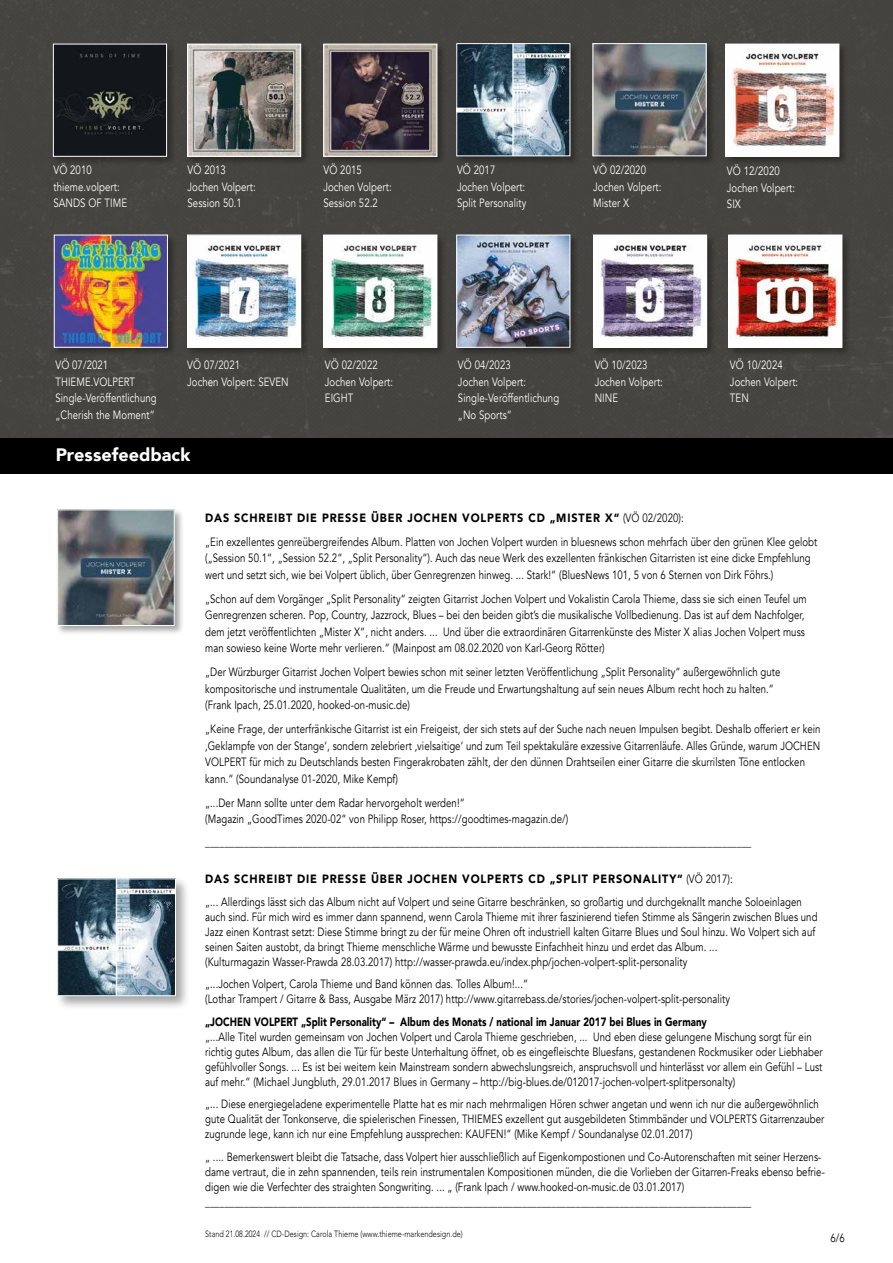
<style>
.page{position:relative;width:893px;height:1263px;background:#fff}
.page>*{position:absolute;margin:0;border:0;box-sizing:border-box;transform-origin:0 0}
.t1{font:900 18px "Avenir";color:#fff}
.t2{font:12px/15px "Avenir";letter-spacing:.01em;color:#000;scale:.8 1}
.t3{font:12px/16.5px "Avenir";letter-spacing:.01em;color:#fff;scale:.8 1}
.t4{font:900 12px "Avenir";letter-spacing:.01em;color:#000;scale:.8 1}
.t5{font:300 9px "Avenir LT Std";letter-spacing:.01em;color:#000;scale:.8 1}
.s1{font-weight:900}
</style>
<div class="page">
<div style="left:0;top:439px;width:893px;height:35px;background:#000"></div>
<div style="left:0;top:0;width:893px;height:439px;background:#454440"></div>
<div style="left:186px;top:42px;width:124px;height:124px;background:#000;opacity:.35"></div>
<img style="left:189px;top:46px;width:110px;height:109px">
<div style="left:187px;top:44px;width:114px;height:113px;border:1px solid #fff"></div>
<div style="left:322px;top:42px;width:125px;height:124px;background:#000;opacity:.35"></div>
<img style="left:325px;top:46px;width:110px;height:109px">
<div style="left:323px;top:44px;width:114px;height:113px;border:1px solid #fff"></div>
<div style="left:455px;top:42px;width:125px;height:124px;background:#000;opacity:.35"></div>
<img style="left:458px;top:45px;width:110px;height:109px">
<div style="left:456px;top:43px;width:114px;height:113px;border:1px solid #fff"></div>
<div style="left:591px;top:42px;width:125px;height:124px;background:#000;opacity:.35"></div>
<img style="left:595px;top:45px;width:109px;height:109px">
<div style="left:593px;top:43px;width:113px;height:113px;border:1px solid #fff"></div>
<div style="left:51px;top:42px;width:125px;height:124px;background:#000;opacity:.35"></div>
<img style="left:55px;top:46px;width:110px;height:109px">
<div style="left:53px;top:44px;width:114px;height:113px;border:1px solid #fff"></div>
<div style="left:724px;top:42px;width:125px;height:124px;background:#000;opacity:.35"></div>
<img style="left:727px;top:46px;width:110px;height:109px">
<div style="left:186px;top:233px;width:124px;height:124px;background:#000;opacity:.35"></div>
<img style="left:189px;top:237px;width:110px;height:108px">
<div style="left:187px;top:235px;width:114px;height:112px;border:1px solid #fff"></div>
<div style="left:52px;top:233px;width:125px;height:124px;background:#000;opacity:.35"></div>
<img style="left:56px;top:237px;width:110px;height:108px">
<div style="left:54px;top:235px;width:114px;height:112px;border:1px solid #fff"></div>
<div style="left:322px;top:233px;width:125px;height:124px;background:#000;opacity:.35"></div>
<img style="left:325px;top:237px;width:110px;height:108px">
<div style="left:56px;top:508px;width:128px;height:127px;background:#000;opacity:.35"></div>
<img style="left:59px;top:512px;width:113px;height:112px">
<div style="left:57px;top:510px;width:117px;height:116px;border:1px solid #fff"></div>
<div style="left:592px;top:233px;width:124px;height:124px;background:#000;opacity:.35"></div>
<img style="left:595px;top:237px;width:110px;height:108px">
<div style="left:455px;top:233px;width:125px;height:124px;background:#000;opacity:.35"></div>
<img style="left:458px;top:237px;width:110px;height:108px">
<div style="left:456px;top:235px;width:114px;height:112px;border:1px solid #fff"></div>
<div style="left:727px;top:233px;width:125px;height:124px;background:#000;opacity:.35"></div>
<img style="left:730px;top:237px;width:110px;height:108px">
<div style="left:55px;top:876px;width:135px;height:134px;background:#000;opacity:.35"></div>
<img style="left:59px;top:880px;width:115px;height:114px">
<div style="left:57px;top:878px;width:119px;height:118px;border:1px solid #fff"></div>
<p class="t3" style="left:53px;top:162px;width:94px">VÖ 2010 thieme.volpert:<br>SANDS OF TIME</p>
<p class="t3" style="left:727px;top:163px;width:87px">VÖ 12/2020<br>Jochen Volpert:<br>SIX</p>
<p class="t3" style="left:188px;top:162px;width:87px">VÖ 2013<br>Jochen Volpert:<br>Session 50.1</p>
<p class="t3" style="left:323px;top:162px;width:87px">VÖ 2015<br>Jochen Volpert:<br>Session 52.2</p>
<p class="t3" style="left:457px;top:162px;width:88px">VÖ 2017<br>Jochen Volpert:<br>Split Personality</p>
<p class="t3" style="left:593px;top:162px;width:87px">VÖ 02/2020<br>Jochen Volpert:<br>Mister X</p>
<p class="t3" style="left:187px;top:357px;width:128px">VÖ 07/2021<br>Jochen Volpert: SEVEN</p>
<p class="t3" style="left:55px;top:357px;width:128px">VÖ 07/2021<br>THIEME.VOLPERT<br>Single-Veröffentlichung „Cherish the Moment“</p>
<h1 class="t1" style="left:56px;top:440px;width:136px">Pressefeedback</h1>
<p class="t3" style="left:325px;top:357px;width:87px">VÖ 02/2022<br>Jochen Volpert:<br>EIGHT</p>
<p class="t3" style="left:595px;top:357px;width:87px">VÖ 10/2023<br>Jochen Volpert:<br>NINE</p>
<p class="t3" style="left:458px;top:357px;width:128px">VÖ 04/2023<br>Jochen Volpert:<br>Single-Veröffentlichung „No Sports“</p>
<p class="t3" style="left:730px;top:357px;width:87px">VÖ 10/2024<br>Jochen Volpert:<br>TEN</p>
<p class="t2" style="left:205px;top:506px;width:767px;line-height:24px"><span class="s1">DAS SCHREIBT DIE PRESSE ÜBER JOCHEN VOLPERTS CD „MISTER X“</span> (VÖ 02/2020):<br>„Ein exzellentes genreübergreifendes Album. Platten von Jochen Volpert wurden in bluesnews schon mehrfach über den grünen Klee gelobt</p>
<p class="t2" style="left:205px;top:550px;width:758px;line-height:16.5px">(„Session 50.1“, „Session 52.2“, „Split Personality“). Auch das neue Werk des exzellenten fränkischen Gitarristen ist eine dicke Empfehlung wert und setzt sich, wie bei Volpert üblich, über Genregrenzen hinweg. ... Stark!“ (BluesNews 101, 5 von 6 Sternen von Dirk Föhrs.)</p>
<p class="t2" style="left:205px;top:590px;width:753px;line-height:16.5px">„Schon auf dem Vorgänger „Split Personality“ zeigten Gitarrist Jochen Volpert und Vokalistin Carola Thieme, dass sie sich einen Teufel um Genregrenzen scheren. Pop, Country, Jazzrock, Blues – bei den beiden gibt’s die musikalische Vollbedienung. Das ist auf dem Nachfolger, dem jetzt veröffentlichten „Mister X“, nicht anders. ... Und über die extraordinären Gitarrenkünste des Mister X alias Jochen Volpert muss man sowieso keine Worte mehr verlieren.“ (Mainpost am 08.02.2020 von Karl-Georg Rötter)</p>
<p class="t2" style="left:205px;top:664px;width:721px;line-height:16.5px">„Der Würzburger Gitarrist Jochen Volpert bewies schon mit seiner letzten Veröffentlichung „Split Personality“ außergewöhnlich gute kompositorische und instrumentale Qualitäten, um die Freude und Erwartungshaltung auf sein neues Album recht hoch zu halten.“ (Frank Ipach, 25.01.2020, hooked-on-music.de)</p>
<p class="t2" style="left:205px;top:721px;width:771px;line-height:16.5px">„Keine Frage, der unterfränkische Gitarrist ist ein Freigeist, der sich stets auf der Suche nach neuen Impulsen begibt. Deshalb offeriert er kein ‚Geklampfe von der Stange‘, sondern zelebriert ‚vielsaitige‘ und zum Teil spektakuläre exzessive Gitarrenläufe. Alles Gründe, warum JOCHEN VOLPERT für mich zu Deutschlands besten Fingerakrobaten zählt, der den dünnen Drahtseilen einer Gitarre die skurrilsten Töne entlocken kann.“ (Soundanalyse 01-2020, Mike Kempf)</p>
<p class="t2" style="left:205px;top:794px;width:456px;line-height:16.5px">„...Der Mann sollte unter dem Radar hervorgeholt werden!“<br>(Magazin „GoodTimes 2020-02“ von Philipp Roser, https://goodtimes-magazin.de/)</p>
<p class="t2" style="left:205px;top:834px;width:684px">________________________________________________________________________________________________________________</p>
<p class="t2" style="left:205px;top:868px;width:747px;line-height:22.5px"><span class="s1">DAS SCHREIBT DIE PRESSE ÜBER JOCHEN VOLPERTS CD „SPLIT PERSONALITY“</span> (VÖ 2017):<br>„... Allerdings lässt sich das Album nicht auf Volpert und seine Gitarre beschränken, so großartig und durchgeknallt manche Soloeinlagen</p>
<p class="t2" style="left:205px;top:909px;width:767px">auch sind. Für mich wird es immer dann spannend, wenn Carola Thieme mit ihrer faszinierend tiefen Stimme als Sängerin zwischen Blues und Jazz einen Kontrast setzt: Diese Stimme bringt zu der für meine Ohren oft industriell kalten Gitarre Blues und Soul hinzu. Wo Volpert sich auf seinen Saiten austobt, da bringt Thieme menschliche Wärme und bewusste Einfachheit hinzu und erdet das Album. ...<br>(Kulturmagazin Wasser-Prawda 28.03.2017) http://wasser-prawda.eu/index.php/jochen-volpert-split-personality</p>
<p class="t2" style="left:205px;top:977px;width:658px">„...Jochen Volpert, Carola Thieme und Band können das. Tolles Album!...“<br>(Lothar Trampert / Gitarre &amp; Bass, Ausgabe März 2017) http://www.gitarrebass.de/stories/jochen-volpert-split-personality</p>
<p class="t4" style="left:205px;top:1011px;width:629px">„JOCHEN VOLPERT „Split Personality“ – Album des Monats / national im Januar 2017 bei Blues in Germany</p>
<p class="t2" style="left:205px;top:1029px;width:773px">„...Alle Titel wurden gemeinsam von Jochen Volpert und Carola Thieme geschrieben, ... Und eben diese gelungene Mischung sorgt für ein richtig gutes Album, das allen die Tür für beste Unterhaltung öffnet, ob es eingefleischte Bluesfans, gestandenen Rockmusiker oder Liebhaber gefühlvoller Songs. ... Es ist bei weitem kein Mainstream sondern abwechslungsreich, anspruchsvoll und hinterlässt vor allem ein Gefühl – Lust auf mehr.“ (Michael Jungbluth, 29.01.2017 Blues in Germany – http://big-blues.de/012017-jochen-volpert-splitpersonalty)</p>
<p class="t2" style="left:205px;top:1097px;width:776px">„... Diese energiegeladene experimentelle Platte hat es mir nach mehrmaligen Hören schwer angetan und wenn ich nur die außergewöhnlich gute Qualität der Tonkonserve, die spielerischen Finessen, THIEMES exzellent gut ausgebildeten Stimmbänder und VOLPERTS Gitarrenzauber zugrunde lege, kann ich nur eine Empfehlung aussprechen: KAUFEN!“ (Mike Kempf / Soundanalyse 02.01.2017)</p>
<p class="t2" style="left:205px;top:1149px;width:776px">„ .... Bemerkenswert bleibt die Tatsache, dass Volpert hier ausschließlich auf Eigenkompostionen und Co-Autorenschaften mit seiner Herzens&shy;dame vertraut, die in zehn spannenden, teils rein instrumentalen Kompositionen münden, die die Vorlieben der Gitarren-Freaks ebenso befrie&shy;digen wie die Verfechter des straighten Songwriting. ... „ (Frank Ipach / www.hooked-on-music.de 03.01.2017) ________________________________________________________________________________________________________________</p>
<p class="t5" style="left:205px;top:1229px;width:324px">Stand 21.08.2024 // CD-Design: Carola Thieme (www.thieme-markendesign.de)</p>
<p class="t2" style="left:830px;top:1231px;width:19px">6/6</p>
</div>
